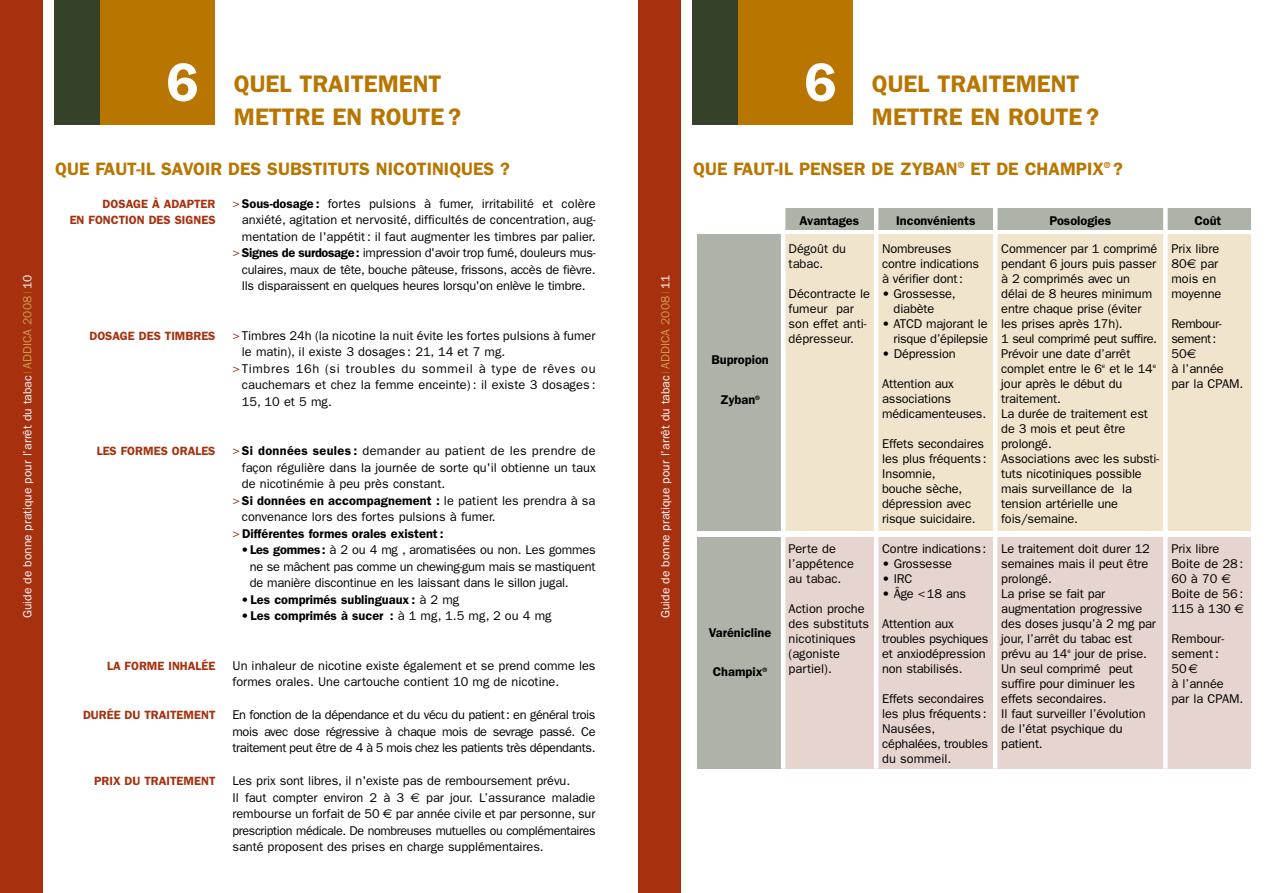
<style>
.page{position:relative;width:1276px;height:893px;background:#fff}
.page>*{position:absolute;margin:0;border:0;box-sizing:border-box;transform-origin:0 0}
.t1{font:600 54.3px "Franklin Gothic";color:#fff}
.t2{font:600 24px/33px "Franklin Gothic";color:#b87600}
.t3{font:600 18px "Franklin Gothic";color:#b87600}
.t4{font:12.75px/15px "Franklin Gothic";letter-spacing:-.01em;color:#000}
.t5{font:600 12.75px "Franklin Gothic";color:#000}
.t6{font:12.75px "Franklin Gothic";letter-spacing:.025em;color:#000}
.t7{font:12.75px "Franklin Gothic";letter-spacing:.05em;color:#000}
.t8{font:12.75px/15px "Franklin Gothic";letter-spacing:-.03em;color:#000}
.t9{font:600 12px/16.5px "Franklin Gothic";color:#a7300e;text-align:right}
.t10{font:12px "Franklin Gothic";color:#fff}
.s1{color:#b87600}
.s2{color:#cd9f4d}
.s3{color:#7f2911}
.s4{font-weight:600}
.s5{font-weight:400;color:#7f2911}
.s6{font-weight:400}
.s7{font-family:"Euro Sans"}
</style>
<div class="page">
<div style="left:735px;top:0;width:118px;height:125px;background:#b87600"></div>
<div style="left:692px;top:0;width:46px;height:125px;background:#354128"></div>
<div style="left:638px;top:0;width:42px;height:893px;background:#a7300e"></div>
<div style="left:97px;top:0;width:118px;height:125px;background:#b87600"></div>
<div style="left:55px;top:0;width:45px;height:125px;background:#354128"></div>
<div style="left:0;top:0;width:43px;height:893px;background:#a7300e"></div>
<div style="left:784px;top:209px;width:466px;height:21px;background:#aeb3a9"></div>
<div style="left:761px;top:538px;width:489px;height:231px;background:#e6d4cf"></div>
<div style="left:783px;top:235px;width:467px;height:296px;background:#f1e4cc"></div>
<hr style="left:874px;top:203px;width:4px;height:566px;background:#fff">
<hr style="left:993px;top:206px;width:4px;height:563px;background:#fff">
<hr style="left:1163px;top:206px;width:4px;height:563px;background:#fff">
<div style="left:697px;top:235px;width:84px;height:296px;background:#aeb3a9"></div>
<div style="left:697px;top:538px;width:84px;height:231px;background:#aeb3a9"></div>
<hr style="left:781px;top:207px;width:4px;height:562px;background:#fff">
<p class="t10" style="left:20px;top:618px;width:345px;rotate:-90deg">Guide de bonne pratique pour l’arrêt du tabac <span class="s1">|</span> <span class="s2">ADDICA 2008</span><span class="s1">|</span>10</p>
<h1 class="t1" style="left:166px;top:50px;width:34px">6</h1>
<h2 class="t2" style="left:234px;top:67px;width:229px">QUEL TRAITEMENT<br>METTRE EN ROUTE ?</h2>
<h3 class="t3" style="left:55px;top:158px;width:456px">QUE FAUT-IL SAVOIR DES SUBSTITUTS NICOTINIQUES ?</h3>
<p class="t9" style="left:70px;top:195px;width:147px">DOSAGE À ADAPTER<br>EN FONCTION DES SIGNES</p>
<p class="t9" style="left:89px;top:327px;width:128px">DOSAGE DES TIMBRES</p>
<p class="t9" style="left:97px;top:443px;width:120px">LES FORMES ORALES</p>
<p class="t9" style="left:107px;top:657px;width:110px">LA FORME INHALÉE</p>
<p class="t9" style="left:83px;top:707px;width:134px">DURÉE DU TRAITEMENT</p>
<p class="t9" style="left:94px;top:773px;width:123px">PRIX DU TRAITEMENT</p>
<p class="t4" style="left:232px;top:196px;width:364px"><span class="s3">&gt;</span><span class="s4">Sous-dosage :</span> fortes pulsions à fumer, irritabilité et colère</p>
<p class="t4" style="left:242px;top:212px;width:355px">anxiété, agitation et nervosité, difficultés de concentration, aug-</p>
<p class="t4" style="left:242px;top:229px;width:355px">mentation de l'appétit : il faut augmenter les timbres par palier.</p>
<p class="t4" style="left:232px;top:245px;width:364px"><span class="s3">&gt;</span> <span class="s4">Signes de surdosage:</span> impression d'avoir trop fumé, douleurs mus-</p>
<p class="t4" style="left:242px;top:262px;width:355px">culaires, maux de tête, bouche pâteuse, frissons, accès de fièvre.</p>
<p class="t4" style="left:242px;top:278px;width:345px">Ils disparaissent en quelques heures lorsqu'on enlève le timbre.</p>
<p class="t4" style="left:232px;top:328px;width:364px"><span class="s3">&gt;</span>Timbres 24h (la nicotine la nuit évite les fortes pulsions à fumer</p>
<p class="t4" style="left:242px;top:344px;width:265px">le matin), il existe 3 dosages : 21, 14 et 7 mg.</p>
<p class="t7" style="left:232px;top:361px;width:364px"><span class="s3">&gt;</span>Timbres 16h (si troubles du sommeil à type de rêves ou</p>
<p class="t4" style="left:242px;top:377px;width:355px">cauchemars et chez la femme enceinte) : il existe 3 dosages :</p>
<p class="t4" style="left:242px;top:394px;width:92px">15, 10 et 5 mg.</p>
<p class="t6" style="left:232px;top:443px;width:364px"><span class="s3">&gt;</span><span class="s4">Si données seules :</span> demander au patient de les prendre de</p>
<p class="t4" style="left:242px;top:460px;width:355px">façon régulière dans la journée de sorte qu'il obtienne un taux</p>
<p class="t4" style="left:242px;top:476px;width:205px">de nicotinémie à peu près constant.</p>
<p class="t5" style="left:232px;top:493px;width:364px"><span class="s5">&gt;</span>Si données en accompagnement : <span class="s6">le patient les prendra à sa</span></p>
<p class="t4" style="left:242px;top:509px;width:255px">convenance lors des fortes pulsions à fumer.</p>
<p class="t5" style="left:232px;top:526px;width:212px"><span class="s5">&gt;</span>Différentes formes orales existent :</p>
<p class="t4" style="left:250px;top:541px;width:347px;line-height:16.5px;text-align:justify;text-indent:-9px"><span class="s4">•Les gommes:</span> à 2 ou 4 mg , aromatisées ou non. Les gommes ne se mâchent pas comme un chewing-gum mais se mastiquent de manière discontinue en les laissant dans le sillon jugal.</p>
<p class="t5" style="left:241px;top:592px;width:220px">•Les comprimés sublinguaux : <span class="s6">à 2 mg</span></p>
<p class="t5" style="left:241px;top:608px;width:312px">• Les comprimés à sucer : <span class="s6">à 1 mg, 1.5 mg, 2 ou 4 mg</span></p>
<p class="t4" style="left:232px;top:657px;width:364px;line-height:16.5px">Un inhaleur de nicotine existe également et se prend comme les formes orales. Une cartouche contient 10 mg de nicotine.</p>
<p class="t4" style="left:232px;top:706px;width:364px;line-height:16.5px;text-align:justify">En fonction de la dépendance et du vécu du patient: en général trois mois avec dose régressive à chaque mois de sevrage passé. Ce traitement peut être de 4 à 5 mois chez les patients très dépendants.</p>
<p class="t4" style="left:232px;top:772px;width:364px;line-height:16.5px">Les prix sont libres, il n'existe pas de remboursement prévu.<br>Il faut compter environ 2 à 3 <span class="s7">€</span> par jour. L’assurance maladie rembourse un forfait de 50 <span class="s7">€</span> par année civile et par personne, sur prescription médicale. De nombreuses mutuelles ou complémentaires santé proposent des prises en charge supplémentaires.</p>
<p class="t10" style="left:658px;top:618px;width:345px;rotate:-90deg">Guide de bonne pratique pour l’arrêt du tabac <span class="s1">|</span> <span class="s2">ADDICA 2008</span><span class="s1">|</span>11</p>
<h1 class="t1" style="left:804px;top:50px;width:34px">6</h1>
<h2 class="t2" style="left:872px;top:67px;width:229px">QUEL TRAITEMENT<br>METTRE EN ROUTE ?</h2>
<h3 class="t3" style="left:693px;top:158px;width:431px">QUE FAUT-IL PENSER DE ZYBAN<sup>®</sup> ET DE CHAMPIX<sup>®</sup> ?</h3>
<p class="t5" style="left:711px;top:352px;width:59px">Bupropion</p>
<p class="t5" style="left:720px;top:392px;width:41px">Zyban<sup>®</sup></p>
<p class="t5" style="left:709px;top:625px;width:64px">Varénicline</p>
<p class="t5" style="left:713px;top:665px;width:56px">Champix<sup>®</sup></p>
<p class="t5" style="left:799px;top:213px;width:61px">Avantages</p>
<p class="t4" style="left:788px;top:241px;width:59px">Dégoût du tabac.</p>
<p class="t4" style="left:788px;top:286px;width:83px">Décontracte le fumeur par son effet anti&shy;dépresseur.</p>
<p class="t4" style="left:788px;top:541px;width:67px">Perte de l’appétence au tabac.</p>
<p class="t4" style="left:788px;top:601px;width:82px">Action proche des substituts nicotiniques (agoniste partiel).</p>
<p class="t5" style="left:896px;top:213px;width:81px">Inconvénients</p>
<p class="t4" style="left:882px;top:241px;width:98px">Nombreuses contre indications à vérifier dont:</p>
<p class="t4" style="left:893px;top:286px;width:64px;text-indent:-11px">• Grossesse, diabète</p>
<p class="t4" style="left:882px;top:316px;width:107px;text-align:right">• ATCD majorant le risque d’épilepsie</p>
<p class="t4" style="left:882px;top:346px;width:75px">• Dépression</p>
<p class="t4" style="left:882px;top:376px;width:106px">Attention aux associations médicamenteuses.</p>
<p class="t4" style="left:882px;top:436px;width:106px">Effets secondaires les plus fréquents:<br>Insomnie,<br>bouche sèche, dépression avec risque suicidaire.</p>
<p class="t4" style="left:882px;top:541px;width:106px">Contre indications:</p>
<p class="t4" style="left:882px;top:556px;width:71px">• Grossesse</p>
<p class="t4" style="left:882px;top:571px;width:32px">• IRC</p>
<p class="t4" style="left:882px;top:586px;width:85px">• Âge &lt;18 ans</p>
<p class="t4" style="left:882px;top:616px;width:108px">Attention aux troubles psychiques et anxiodépression non stabilisés.</p>
<p class="t4" style="left:882px;top:691px;width:107px">Effets secondaires les plus fréquents:<br>Nausées, céphalées, troubles du sommeil.</p>
<p class="t5" style="left:1049px;top:213px;width:63px">Posologies</p>
<p class="t4" style="left:1001px;top:241px;width:159px">Commencer par 1 comprimé pendant 6 jours puis passer à 2 comprimés avec un délai de 8 heures minimum entre chaque prise (éviter les prises après 17h).<br>1 seul comprimé peut suffire.<br>Prévoir une date d’arrêt complet entre le 6<sup>e</sup> et le 14<sup>e </sup>jour après le début du traitement.<br>La durée de traitement est de 3 mois et peut être prolongé.<br>Associations avec les substi&shy;tuts nicotiniques possible mais surveillance de la tension artérielle une fois/semaine.</p>
<p class="t4" style="left:1001px;top:541px;width:156px">Le traitement doit durer 12 semaines mais il peut être prolongé.<br>La prise se fait par augmentation progressive des doses jusqu’à 2 mg par jour, l’arrêt du tabac est prévu au 14<sup>e</sup> jour de prise.<br>Un seul comprimé peut suffire pour diminuer les effets secondaires.<br>Il faut surveiller l’évolution de l’état psychique du patient.</p>
<p class="t5" style="left:1194px;top:213px;width:29px">Coût</p>
<p class="t4" style="left:1171px;top:241px;width:52px">Prix libre<br>80<span class="s7">€</span> par mois en moyenne</p>
<p class="t8" style="left:1171px;top:316px;width:74px">Rembour&shy;sement:<br>50<span class="s7">€<br></span>à l’année par la CPAM.</p>
<p class="t4" style="left:1171px;top:541px;width:74px">Prix libre<br>Boite de 28:<br>60 à 70 <span class="s7">€<br></span>Boite de 56 :<br>115 à 130 <span class="s7">€</span></p>
<p class="t4" style="left:1171px;top:631px;width:74px">Rembour&shy;sement :<br>50<span class="s7">€<br></span>à l’année par la CPAM.</p>
</div>
